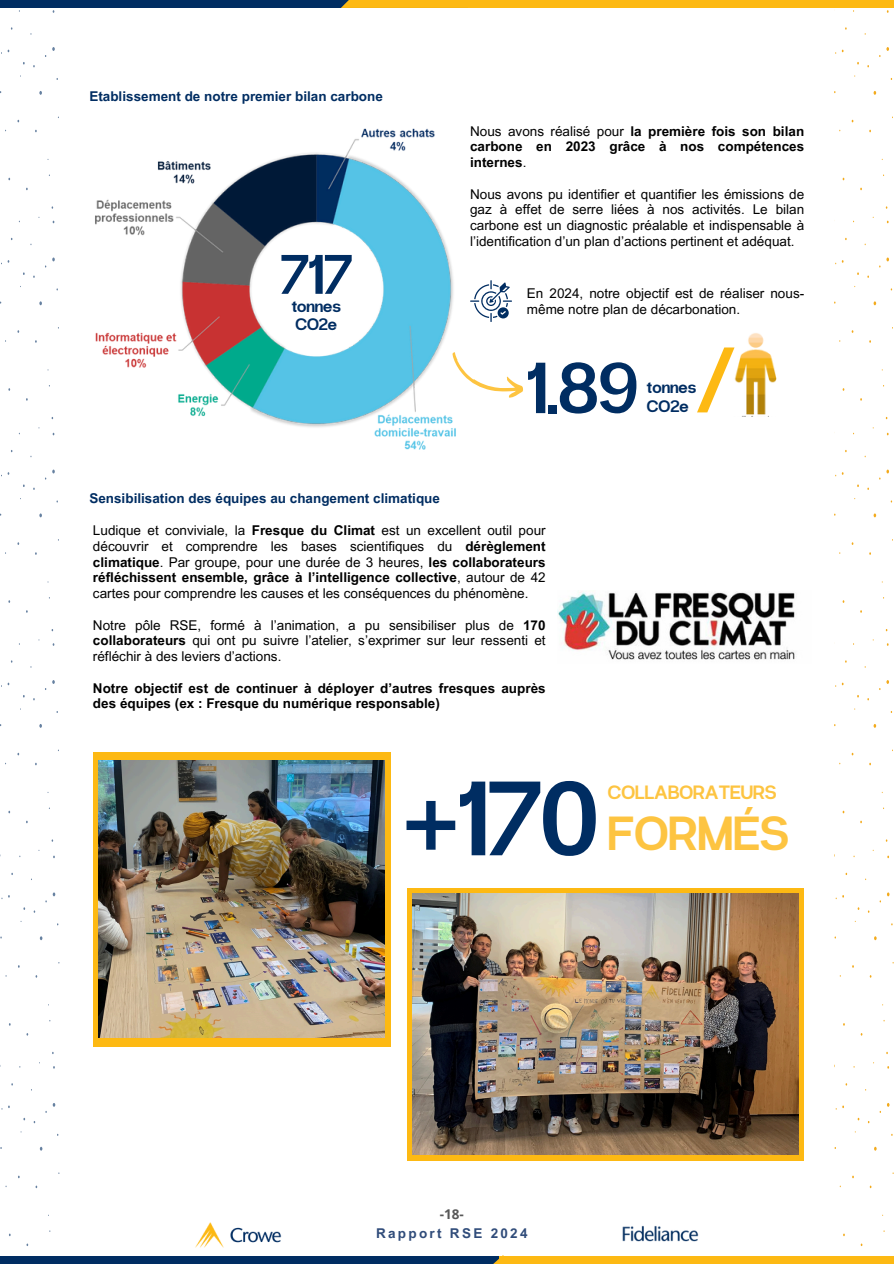
<style>
.page{position:relative;width:894px;height:1264px;background:#fff}
.page>*{position:absolute;margin:0;border:0;box-sizing:border-box;transform-origin:0 0}
.t1{font:700 105.3px "Radio Grotesk";color:#002d62}
.t2{font:700 79.5px "Radio Grotesk";color:#fdb913}
.t3{font:700 72px "Radio Grotesk";color:#002d62}
.t4{font:700 55.5px "Radio Grotesk";color:#002d62}
.t5{font:700 47.7px "Radio Grotesk";color:#fdc441}
.t6{font:700 19.2px "Radio Grotesk";color:#fdc441}
.t7{font:700 16.65px/18.9px "Radio Grotesk";color:#002d62}
.t8{font:13.5px/15.8px "Arial MT Pro";color:#000;text-align:justify}
.t9{font:700 13.5px/15.8px "Arial MT Pro";color:#000}
.t10{font:700 13.5px "Arial MT Pro";color:#002d62}
.t11{font:700 13.5px "Arial MT Pro";letter-spacing:.17em;color:#304c7a}
.t12{font:700 13.5px "Open Sans";color:#575757}
.s1{font-weight:400}
.s2{font-weight:700}
</style>
<div class="page">
<img style="left:734px;top:333px;width:43px;height:83px">
<img style="left:622px;top:1225px;width:77px;height:17px">
<img style="left:195px;top:1222px;width:87px;height:26px">
<div style="left:0;top:1256px;width:893px;height:7px;background:#002d62"></div>
<div style="left:499px;top:1256px;width:394px;height:7px;background:#fdb913"></div>
<svg style="left:494px;top:1255px;width:9px;height:8px"></svg>
<div style="left:0;top:0;width:893px;height:7px;background:#002d62"></div>
<div style="left:467px;top:0;width:426px;height:8px;background:#fdb913"></div>
<div style="left:341px;top:0;width:131px;height:8px;background:#fdb913"></div>
<svg style="left:52px;top:47px;width:3px;height:4px"></svg>
<svg style="left:52px;top:680px;width:3px;height:4px"></svg>
<img style="left:557px;top:591px;width:238px;height:69px">
<div style="left:93px;top:751px;width:298px;height:295px;background:#fdb913"></div>
<img style="left:99px;top:760px;width:286px;height:277px">
<svg style="left:407px;top:888px;width:396px;height:272px;background:#edaf1e"></svg>
<img style="left:413px;top:893px;width:384px;height:261px">
<img style="left:95px;top:128px;width:428px;height:322px">
<p class="t10" style="left:89px;top:91px;width:295px">Etablissement de notre premier bilan carbone</p>
<h2 class="t4" style="left:280px;top:238px;width:73px">717</h2>
<h6 class="t7" style="left:291px;top:296px;width:51px;line-height:18px">tonnes<br>CO2e</h6>
<p class="t9" style="left:470px;top:125px;width:335px;text-align:justify"><span class="s1">Nous avons réalisé pour</span> la première fois son bilan carbone en 2023 grâce à nos compétences internes<span class="s1">.</span></p>
<p class="t8" style="left:470px;top:188px;width:335px">Nous avons pu identifier et quantifier les émissions de gaz à effet de serre liées à nos activités. Le bilan carbone est un diagnostic préalable et indispensable à l’identification d’un plan d’actions pertinent et adéquat.</p>
<p class="t8" style="left:527px;top:287px;width:279px">En 2024, notre objectif est de réaliser nous&shy;même notre plan de décarbonation.</p>
<p class="t3" style="left:527px;top:341px;width:112px">1.89</p>
<p class="t2" style="left:699px;top:324px;width:37px">/</p>
<p class="t7" style="left:646px;top:377px;width:51px">tonnes<br>CO2e</p>
<p class="t10" style="left:89px;top:493px;width:352px">Sensibilisation des équipes au changement climatique</p>
<p class="t8" style="left:93px;top:524px;width:454px">Ludique et conviviale, la <span class="s2">Fresque du Climat</span> est un excellent outil pour découvrir et comprendre les bases scientifiques du <span class="s2">dérèglement climatique</span>. Par groupe, pour une durée de 3 heures, <span class="s2">les collaborateurs réfléchissent ensemble, grâce à l’intelligence collective</span>, autour de 42 cartes pour comprendre les causes et les conséquences du phénomène.</p>
<p class="t8" style="left:93px;top:618px;width:454px">Notre pôle RSE, formé à l’animation, a pu sensibiliser plus de <span class="s2">170 collaborateurs</span> qui ont pu suivre l’atelier, s’exprimer sur leur ressenti et réfléchir à des leviers d’actions.</p>
<h3 class="t9" style="left:93px;top:681px;width:454px">Notre objectif est de continuer à déployer d’autres fresques auprès des équipes (ex : Fresque du numérique responsable)</h3>
<h6 class="t1" style="left:403px;top:750px;width:196px">+170</h6>
<p class="t6" style="left:607px;top:780px;width:170px">COLLABORATEURS</p>
<p class="t5" style="left:607px;top:802px;width:182px">FORMÉS</p>
<p class="t12" style="left:439px;top:1204px;width:26px">-18-</p>
<p class="t11" style="left:376px;top:1227px;width:153px">Rapport RSE 2024</p>
</div>
